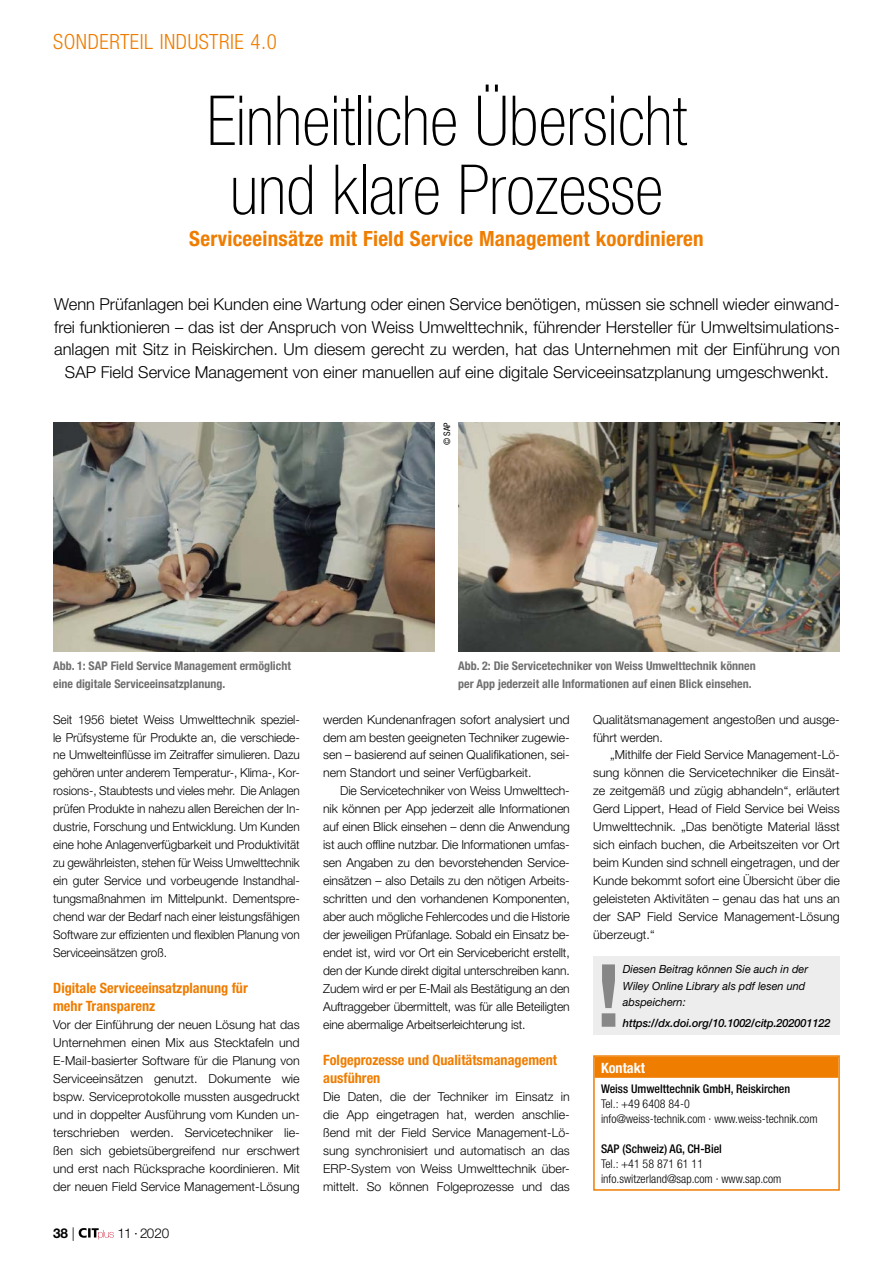
<style>
.page{position:relative;width:893px;height:1263px;background:#fff}
.page>*{position:absolute;margin:0;border:0;box-sizing:border-box;transform-origin:0 0}
.t1{font:100 condensed 69px/69px "Helvetica Neue LT Std";color:#000;text-align:center}
.t2{font:700 condensed 21px "Helvetica Neue LT Std";letter-spacing:.01em;color:#ef7d00}
.t3{font:300 condensed 21px "Helvetica Neue LT Std";letter-spacing:.025em;color:#ef7d00}
.t4{font:300 16.5px/22.5px "Helvetica Neue LT Std";color:#000;text-align:center}
.t5{font:700 condensed 14.25px/18px "Helvetica Neue LT Std";color:#ef7d00}
.t6{font:700 condensed 14.25px "Helvetica Neue LT Std";color:#fff}
.t7{font:300 13.5px "Helvetica Neue LT Std";letter-spacing:-.03em;color:#000}
.t8{font:700 13.5px "Helvetica Neue LT Std";color:#000}
.t9{font:300 12.3px/18px "Helvetica Neue LT Std";color:#000;text-align:justify}
.t10{font:700 condensed 12px/18px "Helvetica Neue LT Std";color:#706f6f}
.t11{font:300 condensed 12px/15px "Helvetica Neue LT Std";color:#000}
.t12{font:500 condensed 12px "Helvetica Neue LT Std";color:#000}
.t13{font:italic 11.25px/16.5px "Helvetica Neue LT Std";color:#000}
.t14{font:italic 500 11.25px "Helvetica Neue LT Std";letter-spacing:-.01em;color:#000}
.t15{font:condensed 9px "Helvetica Neue LT Std";color:#000}
.s1{font-weight:300}
</style>
<div class="page">
<div style="left:593px;top:956px;width:247px;height:79px;background:#ededed"></div>
<svg style="left:602px;top:964px;width:13px;height:63px"></svg>
<img style="left:53px;top:423px;width:382px;height:229px">
<img style="left:458px;top:423px;width:382px;height:229px">
<div style="left:595px;top:1057px;width:243px;height:21px;background:#ef7d00"></div>
<div style="left:593px;top:1055px;width:247px;height:136px;border:2px solid #ef7d00"></div>
<svg style="left:79px;top:1228px;width:35px;height:11px"></svg>
<h2 class="t3" style="left:53px;top:29px;width:225px">Sonderteil Industrie 4.0</h2>
<h1 class="t1" style="left:206px;top:86px;width:482px">Einheitliche Übersicht und klare Prozesse</h1>
<h2 class="t2" style="left:189px;top:226px;width:516px">Serviceeinsätze mit Field Service Management koordinieren</h2>
<p class="t4" style="left:54px;top:293px;width:787px">Wenn Prüfanlagen bei Kunden eine Wartung oder einen Service benötigen, müssen sie schnell wieder einwand&shy;frei funktionieren – das ist der Anspruch von Weiss Umwelttechnik, führender Hersteller für Umweltsimulations&shy;anlagen mit Sitz in Reiskirchen. Um diesem gerecht zu werden, hat das Unternehmen mit der Einführung von SAP Field Service Management von einer manuellen auf eine digitale Serviceeinsatzplanung umgeschwenkt.</p>
<p class="t15" style="left:442px;top:445px;width:24px;rotate:-90deg">© SAP</p>
<p class="t10" style="left:53px;top:656px;width:239px">Abb. 1: SAP Field Service Management ermöglicht eine digitale Serviceeinsatzplanung.</p>
<p class="t10" style="left:458px;top:656px;width:299px">Abb. 2: Die Servicetechniker von Weiss Umwelttechnik können per App jederzeit alle Informationen auf einen Blick einsehen.</p>
<p class="t9" style="left:53px;top:710px;width:248px">Seit 1956 bietet Weiss Umwelttechnik speziel&shy;le Prüfsysteme für Produkte an, die verschiede&shy;ne Umwelteinflüsse im Zeitraffer simulieren. Dazu gehören unter anderem Temperatur-, Klima-, Kor&shy;rosions-, Staubtests und vieles mehr. Die Anlagen prüfen Produkte in nahezu allen Bereichen der In&shy;dustrie, Forschung und Entwicklung. Um Kunden eine hohe Anlagenverfügbarkeit und Produktivität zu gewährleisten, stehen für Weiss Umwelttechnik ein guter Service und vorbeugende Instandhal&shy;tungsmaßnahmen im Mittelpunkt. Dementspre&shy;chend war der Bedarf nach einer leistungsfähigen Software zur effizienten und flexiblen Planung von Serviceeinsätzen groß.</p>
<p class="t5" style="left:53px;top:979px;width:196px">Digitale Serviceeinsatzplanung für mehr Transparenz</p>
<p class="t9" style="left:53px;top:1015px;width:248px">Vor der Einführung der neuen Lösung hat das Unternehmen einen Mix aus Stecktafeln und E-Mail-basierter Software für die Planung von Serviceeinsätzen genutzt. Dokumente wie bspw. Serviceprotokolle mussten ausgedruckt und in doppelter Ausführung vom Kunden un&shy;terschrieben werden. Servicetechniker lie&shy;ßen sich gebietsübergreifend nur erschwert und erst nach Rücksprache koordinieren. Mit der neuen Field Service Management-Lösung</p>
<p class="t8" style="left:53px;top:1224px;width:23px">38 <span class="s1">|</span></p>
<p class="t7" style="left:118px;top:1224px;width:53px">11 · 2020</p>
<p class="t9" style="left:323px;top:710px;width:248px">werden Kundenanfragen sofort analysiert und dem am besten geeigneten Techniker zugewie&shy;sen – basierend auf seinen Qualifikationen, sei&shy;nem Standort und seiner Verfügbarkeit.</p>
<p class="t9" style="left:323px;top:782px;width:248px;text-indent:17px">Die Servicetechniker von Weiss Umwelttech&shy;nik können per App jederzeit alle Informationen auf einen Blick einsehen – denn die Anwendung ist auch offline nutzbar. Die Informationen umfas&shy;sen Angaben zu den bevorstehenden Service&shy;einsätzen – also Details zu den nötigen Arbeits&shy;schritten und den vorhandenen Komponenten, aber auch mögliche Fehlercodes und die Historie der jeweiligen Prüfanlage. Sobald ein Einsatz be&shy;endet ist, wird vor Ort ein Servicebericht erstellt, den der Kunde direkt digital unterschreiben kann.<br>Zudem wird er per E-Mail als Bestätigung an den Auftraggeber übermittelt, was für alle Beteiligten eine abermalige Arbeitserleichterung ist.</p>
<p class="t5" style="left:323px;top:1051px;width:235px">Folgeprozesse und Qualitätsmanagement ausführen</p>
<p class="t9" style="left:323px;top:1087px;width:248px">Die Daten, die der Techniker im Einsatz in die App eingetragen hat, werden anschlie&shy;ßend mit der Field Service Management-Lö&shy;sung synchronisiert und automatisch an das ERP-System von Weiss Umwelttechnik über&shy;mittelt. So können Folgeprozesse und das</p>
<p class="t9" style="left:593px;top:710px;width:248px">Qualitätsmanagement angestoßen und ausge&shy;führt werden.</p>
<p class="t9" style="left:593px;top:746px;width:248px;text-indent:17px">„Mithilfe der Field Service Management-Lö&shy;sung können die Servicetechniker die Einsät&shy;ze zeitgemäß und zügig abhandeln“, erläutert Gerd Lippert, Head of Field Service bei Weiss Umwelttechnik. „Das benötigte Material lässt sich einfach buchen, die Arbeitszeiten vor Ort beim Kunden sind schnell eingetragen, und der Kunde bekommt sofort eine Übersicht über die geleisteten Aktivitäten – genau das hat uns an der SAP Field Service Management-Lösung überzeugt.“</p>
<p class="t13" style="left:623px;top:960px;width:187px">Diesen Beitrag können Sie auch in der<br>Wiley Online Library als pdf lesen und abspeichern:</p>
<p class="t14" style="left:623px;top:1016px;width:209px">https://dx.doi.org/10.1002/citp.202001122</p>
<p class="t6" style="left:601px;top:1059px;width:46px">Kontakt</p>
<p class="t12" style="left:601px;top:1081px;width:191px">Weiss Umwelttechnik GmbH, Reiskirchen</p>
<p class="t11" style="left:601px;top:1096px;width:218px">Tel.: +49 6408 84-0<br>info@weiss-technik.com · www.weiss-technik.com</p>
<p class="t12" style="left:601px;top:1141px;width:122px">SAP (Schweiz) AG, CH-Biel</p>
<p class="t11" style="left:601px;top:1156px;width:182px">Tel.: +41 58 871 61 11 info.switzerland@sap.com · www.sap.com</p>
</div>
